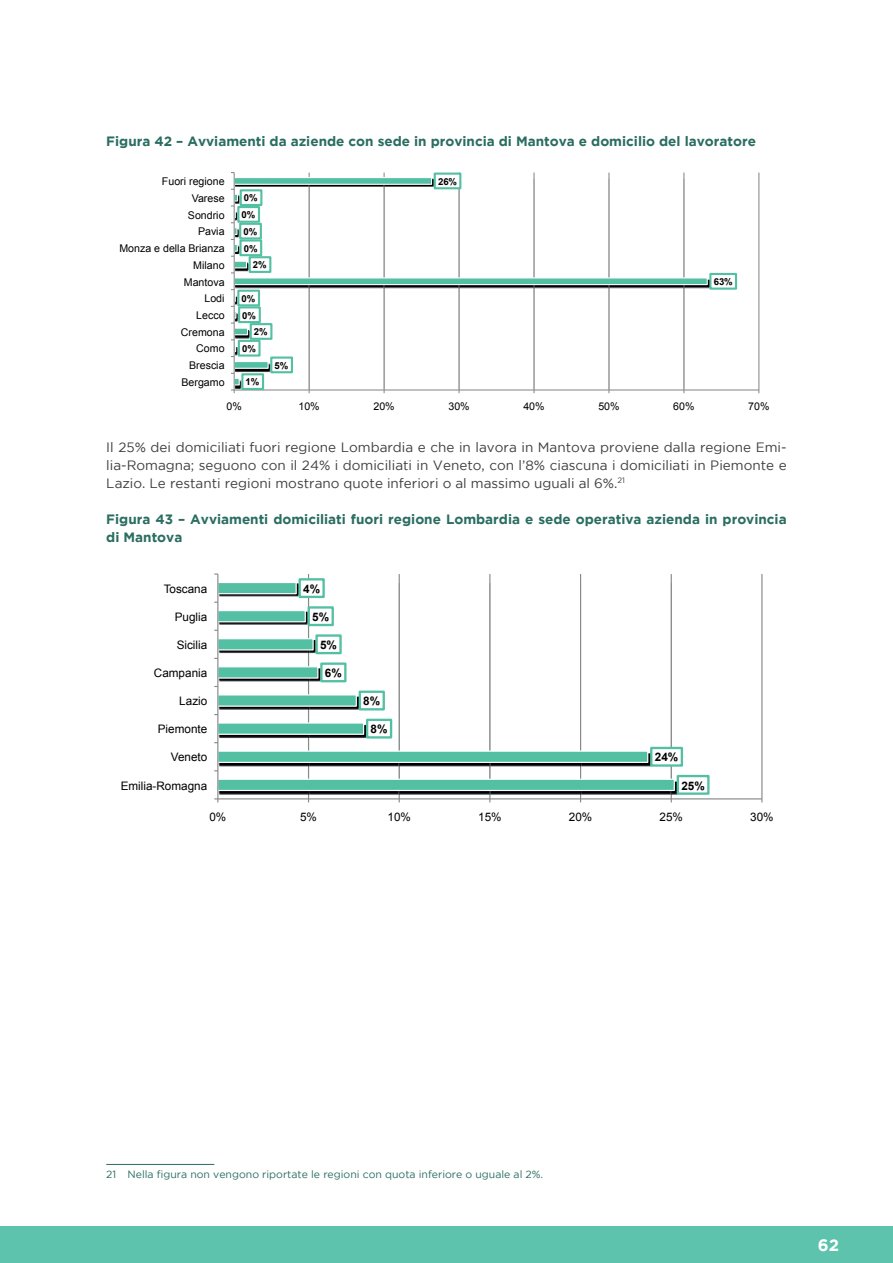
<style>
.page{position:relative;width:893px;height:1263px;background:#fff}
.page>*{position:absolute;margin:0;border:0;box-sizing:border-box;transform-origin:0 0}
.t1{font:700 16.5px "Gotham";color:#fff}
.t2{font:13.5px/18px "Gotham";color:#3e3e3f;text-align:justify}
.t3{font:700 13.5px/18px "Gotham";color:#2a6d61}
.t4{font:11.7px "Arial";color:#000001}
.t5{font:700 11.7px "Arial";color:#000001}
.t6{font:10.65px "Arial";color:#000001}
.t7{font:10.5px "Gotham";color:#2a6d61}
.t8{font:700 9.6px "Arial";color:#000001}
</style>
<div class="page">
<div style="left:0;top:1227px;width:893px;height:36px;background:#5dc3ad"></div>
<hr style="left:106px;top:1164px;width:108px;height:1px;background:#2a6d61">
<hr style="left:309px;top:173px;width:1px;height:217px;background:#878a8b">
<hr style="left:384px;top:173px;width:1px;height:217px;background:#878a8b">
<hr style="left:533px;top:173px;width:2px;height:217px;background:#878a8b">
<hr style="left:608px;top:173px;width:1px;height:217px;background:#878a8b">
<hr style="left:683px;top:173px;width:1px;height:217px;background:#878a8b">
<hr style="left:758px;top:173px;width:1px;height:217px;background:#878a8b">
<svg style="left:235px;top:177px;width:473px;height:209px"></svg>
<hr style="left:234px;top:389px;width:525px;height:1px;background:#878a8b">
<hr style="left:234px;top:173px;width:1px;height:217px;background:#878a8b">
<svg style="left:231px;top:389px;width:4px;height:4px"></svg>
<div style="left:242px;top:374px;width:21px;height:15px;background:#fff"></div>
<div style="left:241px;top:373px;width:23px;height:17px;border:2px solid #54c0a3"></div>
<div style="left:271px;top:358px;width:21px;height:14px;background:#fff"></div>
<div style="left:270px;top:356px;width:23px;height:17px;border:2px solid #54c0a3"></div>
<div style="left:239px;top:341px;width:20px;height:14px;background:#fff"></div>
<div style="left:238px;top:340px;width:23px;height:17px;border:2px solid #54c0a3"></div>
<div style="left:251px;top:324px;width:20px;height:15px;background:#fff"></div>
<div style="left:250px;top:323px;width:22px;height:17px;border:2px solid #54c0a3"></div>
<div style="left:239px;top:307px;width:21px;height:15px;background:#fff"></div>
<div style="left:238px;top:306px;width:23px;height:17px;border:2px solid #54c0a3"></div>
<div style="left:238px;top:291px;width:21px;height:14px;background:#fff"></div>
<div style="left:237px;top:290px;width:23px;height:16px;border:2px solid #54c0a3"></div>
<div style="left:709px;top:273px;width:28px;height:17px;border:2px solid #54c0a3"></div>
<div style="left:250px;top:257px;width:20px;height:15px;background:#fff"></div>
<div style="left:249px;top:256px;width:22px;height:17px;border:2px solid #54c0a3"></div>
<div style="left:240px;top:240px;width:21px;height:15px;background:#fff"></div>
<div style="left:239px;top:239px;width:23px;height:17px;border:2px solid #54c0a3"></div>
<div style="left:240px;top:224px;width:21px;height:14px;background:#fff"></div>
<div style="left:239px;top:223px;width:23px;height:16px;border:2px solid #54c0a3"></div>
<div style="left:238px;top:207px;width:21px;height:15px;background:#fff"></div>
<div style="left:237px;top:206px;width:23px;height:17px;border:2px solid #54c0a3"></div>
<div style="left:241px;top:190px;width:20px;height:15px;background:#fff"></div>
<div style="left:240px;top:189px;width:22px;height:17px;border:2px solid #54c0a3"></div>
<div style="left:435px;top:174px;width:25px;height:14px;background:#fff"></div>
<div style="left:434px;top:173px;width:27px;height:16px;border:2px solid #54c0a3"></div>
<hr style="left:308px;top:574px;width:1px;height:225px;background:#878a8b">
<hr style="left:399px;top:574px;width:1px;height:225px;background:#878a8b">
<hr style="left:489px;top:574px;width:1px;height:225px;background:#878a8b">
<hr style="left:580px;top:574px;width:1px;height:225px;background:#878a8b">
<hr style="left:671px;top:574px;width:1px;height:225px;background:#878a8b">
<hr style="left:761px;top:574px;width:1px;height:225px;background:#878a8b">
<svg style="left:218px;top:581px;width:457px;height:211px"></svg>
<hr style="left:218px;top:798px;width:544px;height:1px;background:#878a8b">
<hr style="left:217px;top:574px;width:1px;height:225px;background:#878a8b">
<div style="left:677px;top:775px;width:33px;height:20px;border:2px solid #54c0a3"></div>
<div style="left:651px;top:748px;width:31px;height:17px;background:#fff"></div>
<div style="left:650px;top:747px;width:33px;height:20px;border:2px solid #54c0a3"></div>
<div style="left:367px;top:720px;width:24px;height:17px;background:#fff"></div>
<div style="left:366px;top:719px;width:26px;height:20px;border:2px solid #54c0a3"></div>
<div style="left:360px;top:692px;width:24px;height:17px;background:#fff"></div>
<div style="left:359px;top:690px;width:26px;height:20px;border:2px solid #54c0a3"></div>
<div style="left:321px;top:664px;width:24px;height:17px;background:#fff"></div>
<div style="left:320px;top:662px;width:26px;height:20px;border:2px solid #54c0a3"></div>
<div style="left:317px;top:635px;width:24px;height:18px;background:#fff"></div>
<div style="left:315px;top:634px;width:27px;height:20px;border:2px solid #54c0a3"></div>
<div style="left:309px;top:607px;width:24px;height:18px;background:#fff"></div>
<div style="left:308px;top:606px;width:26px;height:20px;border:2px solid #54c0a3"></div>
<div style="left:300px;top:579px;width:24px;height:18px;background:#fff"></div>
<div style="left:298px;top:578px;width:27px;height:20px;border:2px solid #54c0a3"></div>
<p class="t3" style="left:106px;top:131px;width:651px">Figura 42 – Avviamenti da aziende con sede in provincia di Mantova e domicilio del lavoratore</p>
<p class="t6" style="left:162px;top:174px;width:64px">Fuori regione</p>
<p class="t8" style="left:438px;top:175px;width:21px">26%</p>
<p class="t6" style="left:192px;top:191px;width:34px">Varese</p>
<p class="t8" style="left:244px;top:192px;width:15px">0%</p>
<p class="t6" style="left:188px;top:208px;width:38px">Sondrio</p>
<p class="t8" style="left:242px;top:208px;width:15px">0%</p>
<p class="t6" style="left:198px;top:225px;width:28px">Pavia</p>
<p class="t8" style="left:243px;top:225px;width:15px">0%</p>
<p class="t6" style="left:119px;top:241px;width:107px">Monza e della Brianza</p>
<p class="t8" style="left:244px;top:242px;width:15px">0%</p>
<p class="t6" style="left:193px;top:258px;width:33px">Milano</p>
<p class="t8" style="left:253px;top:259px;width:15px">2%</p>
<p class="t6" style="left:184px;top:275px;width:42px">Mantova</p>
<p class="t8" style="left:714px;top:275px;width:21px">63%</p>
<p class="t6" style="left:204px;top:292px;width:22px">Lodi</p>
<p class="t8" style="left:242px;top:292px;width:15px">0%</p>
<p class="t6" style="left:196px;top:308px;width:30px">Lecco</p>
<p class="t8" style="left:242px;top:309px;width:15px">0%</p>
<p class="t6" style="left:181px;top:325px;width:45px">Cremona</p>
<p class="t8" style="left:254px;top:326px;width:15px">2%</p>
<p class="t6" style="left:196px;top:342px;width:30px">Como</p>
<p class="t8" style="left:242px;top:342px;width:15px">0%</p>
<p class="t6" style="left:189px;top:358px;width:37px">Brescia</p>
<p class="t8" style="left:274px;top:359px;width:15px">5%</p>
<p class="t6" style="left:181px;top:375px;width:45px">Bergamo</p>
<p class="t8" style="left:246px;top:376px;width:15px">1%</p>
<p class="t6" style="left:226px;top:399px;width:17px">0%</p>
<p class="t6" style="left:298px;top:399px;width:23px">10%</p>
<p class="t6" style="left:373px;top:399px;width:23px">20%</p>
<p class="t6" style="left:448px;top:399px;width:23px">30%</p>
<p class="t6" style="left:523px;top:399px;width:23px">40%</p>
<p class="t6" style="left:598px;top:399px;width:23px">50%</p>
<p class="t6" style="left:673px;top:399px;width:23px">60%</p>
<p class="t6" style="left:748px;top:399px;width:23px">70%</p>
<p class="t2" style="left:106px;top:438px;width:682px">Il 25% dei domiciliati fuori regione Lombardia e che in lavora in Mantova proviene dalla regione Emi&shy;lia-Romagna; seguono con il 24% i domiciliati in Veneto, con l’8% ciascuna i domiciliati in Piemonte e Lazio. Le restanti regioni mostrano quote inferiori o al massimo uguali al 6%.<sup>21</sup></p>
<p class="t3" style="left:106px;top:509px;width:682px">Figura 43 – Avviamenti domiciliati fuori regione Lombardia e sede operativa azienda in provincia di Mantova</p>
<p class="t4" style="left:164px;top:581px;width:45px">Toscana</p>
<p class="t5" style="left:303px;top:581px;width:18px">4%</p>
<p class="t4" style="left:175px;top:609px;width:34px">Puglia</p>
<p class="t5" style="left:312px;top:609px;width:18px">5%</p>
<p class="t4" style="left:177px;top:637px;width:32px">Sicilia</p>
<p class="t5" style="left:320px;top:637px;width:18px">5%</p>
<p class="t4" style="left:154px;top:665px;width:55px">Campania</p>
<p class="t5" style="left:325px;top:665px;width:18px">6%</p>
<p class="t4" style="left:179px;top:693px;width:29px">Lazio</p>
<p class="t5" style="left:363px;top:693px;width:18px">8%</p>
<p class="t4" style="left:158px;top:721px;width:51px">Piemonte</p>
<p class="t5" style="left:371px;top:721px;width:18px">8%</p>
<p class="t4" style="left:171px;top:750px;width:38px">Veneto</p>
<p class="t5" style="left:655px;top:750px;width:25px">24%</p>
<p class="t4" style="left:121px;top:778px;width:88px">Emilia-Romagna</p>
<p class="t5" style="left:681px;top:778px;width:25px">25%</p>
<p class="t4" style="left:209px;top:809px;width:18px">0%</p>
<p class="t4" style="left:300px;top:809px;width:18px">5%</p>
<p class="t4" style="left:387px;top:809px;width:25px">10%</p>
<p class="t4" style="left:478px;top:809px;width:25px">15%</p>
<p class="t4" style="left:569px;top:809px;width:25px">20%</p>
<p class="t4" style="left:659px;top:809px;width:25px">25%</p>
<p class="t4" style="left:750px;top:809px;width:25px">30%</p>
<p class="t7" style="left:106px;top:1168px;width:438px">21 Nella figura non vengono riportate le regioni con quota inferiore o uguale al 2%.</p>
<p class="t1" style="left:818px;top:1235px;width:23px">62</p>
</div>
